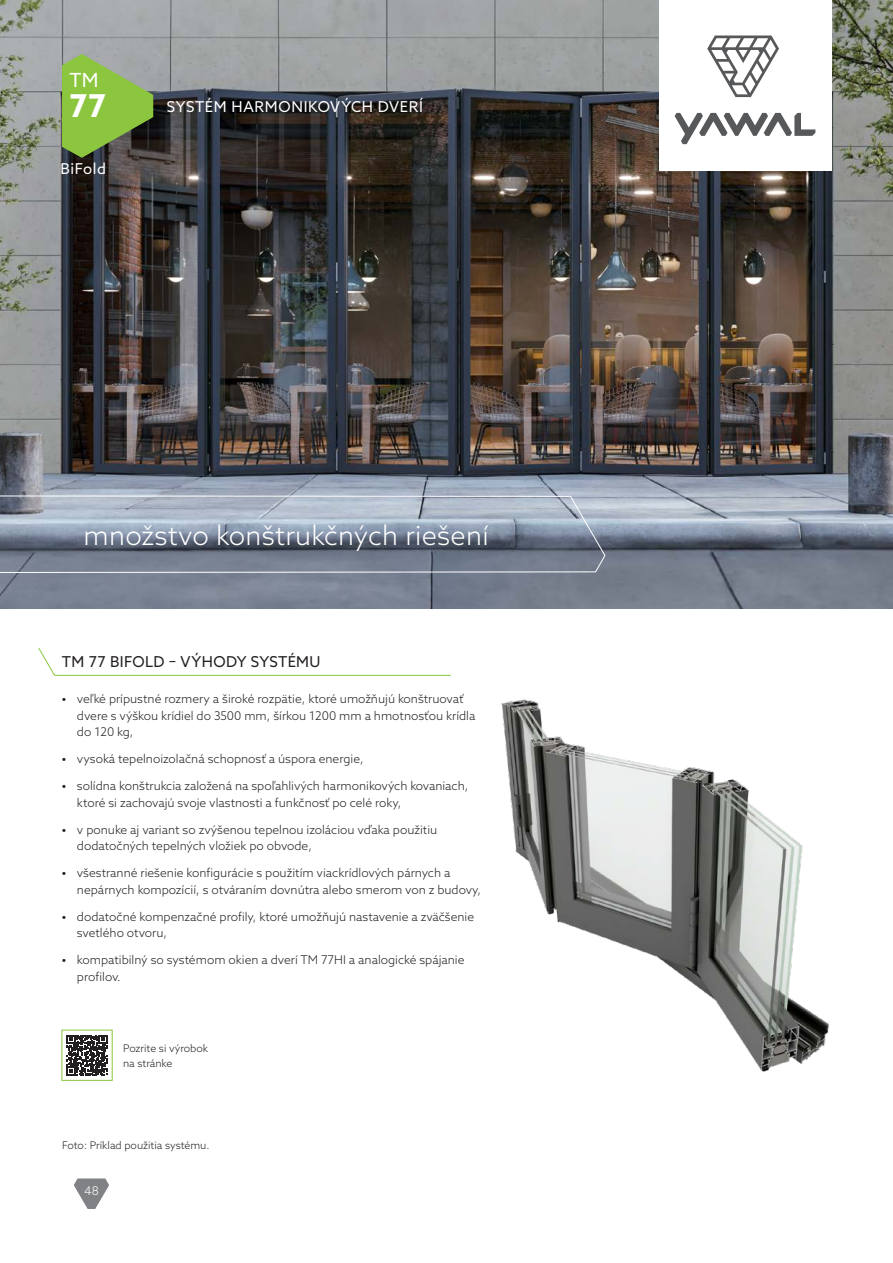
<style>
.page{position:relative;width:893px;height:1263px;background:#fff}
.page>*{position:absolute;margin:0;border:0;box-sizing:border-box;transform-origin:0 0}
.diament_systemowy_M{font:700 31.5px "Azo Sans";color:#fff}
.napis_w_ramce_na_obrazku{font:300 27px "Azo Sans";letter-spacing:.01em;color:#fff}
.diament_systemowy_S{font:19.5px "Azo Sans";color:#fff}
.napis_obok_diamentu{font:15px "Azo Sans";letter-spacing:.04em;color:#fff}
.zalety_systemu{font:15px "Azo Sans";letter-spacing:.025em;color:#231f20}
.Podpis_pod_diamentem_szary{font:15px "Azo Sans";letter-spacing:.035em;color:#fff}
.t1{font:300 12px/16.5px "Azo Sans";color:#231f20}
.t2{font:300 12px "Azo Sans";color:#fff}
.opis_zdjecia{font:300 10.5px/15px "Azo Sans";color:#231f20}
.s1{font-weight:700}
</style>
<div class="page">
<img style="left:501px;top:699px;width:329px;height:373px">
<img style="left:0;top:0;width:893px;height:608px">
<svg style="left:74px;top:1178px;width:35px;height:31px"></svg>
<svg style="left:38px;top:648px;width:413px;height:28px"></svg>
<svg style="left:62px;top:54px;width:91px;height:104px;background:#80a84d"></svg>
<svg style="left:0;top:495px;width:606px;height:78px;background:#8a94a5"></svg>
<div style="left:659px;top:0;width:172px;height:171px;background:#fff"></div>
<svg style="left:707px;top:36px;width:72px;height:61px"></svg>
<svg style="left:675px;top:113px;width:140px;height:31px"></svg>
<svg style="left:67px;top:1035px;width:40px;height:40px"></svg>
<div style="left:62px;top:1030px;width:51px;height:51px;border:1px solid #8bc63e"></div>
<p class="diament_systemowy_S" style="left:69px;top:68px;width:31px">TM</p>
<p class="diament_systemowy_M" style="left:69px;top:85px;width:38px">77</p>
<p class="Podpis_pod_diamentem_szary" style="left:60px;top:158px;width:47px">BiFold</p>
<p class="napis_obok_diamentu" style="left:167px;top:97px;width:258px">SYSTÉM HARMONIKOVÝCH DVERÍ</p>
<p class="napis_w_ramce_na_obrazku" style="left:84px;top:518px;width:407px">množstvo konštrukčných riešení</p>
<p class="zalety_systemu" style="left:62px;top:651px;width:260px">TM 77 BIFOLD – VÝHODY SYSTÉMU</p>
<p class="t1" style="left:77px;top:691px;width:400px;text-indent:-15px"><span class="s1">•</span> veľké prípustné rozmery a široké rozpätie, ktoré umožňujú konštruovať dvere s výškou krídiel do 3500 mm, šírkou 1200 mm a hmotnosťou krídla do 120 kg,</p>
<p class="t1" style="left:62px;top:751px;width:303px"><span class="s1">•</span> vysoká tepelnoizolačná schopnosť a úspora energie,</p>
<p class="t1" style="left:77px;top:778px;width:393px;text-indent:-15px"><span class="s1">•</span> solídna konštrukcia založená na spoľahlivých harmonikových kovaniach, ktoré si zachovajú svoje vlastnosti a funkčnosť po celé roky,</p>
<p class="t1" style="left:77px;top:821px;width:362px;text-indent:-15px"><span class="s1">•</span> v ponuke aj variant so zvýšenou tepelnou izoláciou vďaka použitiu dodatočných tepelných vložiek po obvode,</p>
<p class="t1" style="left:77px;top:865px;width:406px;text-indent:-15px"><span class="s1">•</span> všestranné riešenie konfigurácie s použitím viackrídlových párnych a nepárnych kompozícií, s otváraním dovnútra alebo smerom von z budovy,</p>
<p class="t1" style="left:77px;top:908px;width:399px;text-indent:-15px"><span class="s1">•</span> dodatočné kompenzačné profily, ktoré umožňujú nastavenie a zväčšenie svetlého otvoru,</p>
<p class="t1" style="left:77px;top:952px;width:389px;text-indent:-15px"><span class="s1">•</span> kompatibilný so systémom okien a dverí TM 77HI a analogické spájanie profilov.</p>
<p class="opis_zdjecia" style="left:123px;top:1040px;width:87px">Pozrite si výrobok na stránke</p>
<p class="opis_zdjecia" style="left:62px;top:1137px;width:149px">Foto: Príklad použitia systému.</p>
<p class="t2" style="left:84px;top:1183px;width:16px">48</p>
</div>
